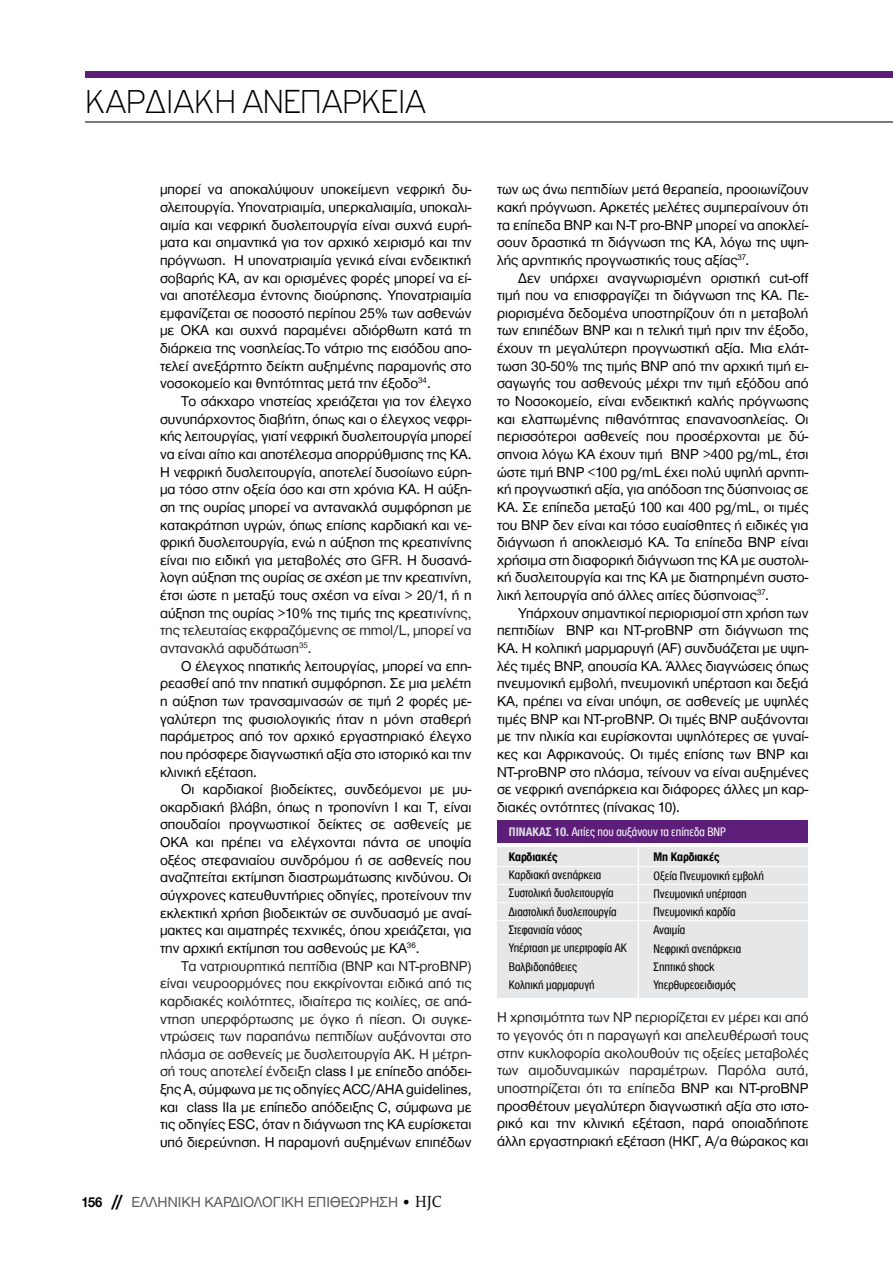
<style>
.page{position:relative;width:893px;height:1263px;background:#fff}
.page>*{position:absolute;margin:0;border:0;box-sizing:border-box;transform-origin:0 0}
.t1{font:100 35.25px "PF Highway Gothic";letter-spacing:-.01em;color:#000}
.t2{font:15px "Helvetica Neue Greek";color:#58595b}
.t3{font:14.7px/17.7px "Helvetica Neue Greek";color:#000;text-align:justify}
.t4{font:14.7px/17.7px "Helvetica Neue Greek";color:#231f20;text-align:justify}
.t5{font:condensed 12.75px/18.3px "Helvetica Neue Greek";color:#000}
.t6{font:condensed 12.75px/24.9px "Helvetica Neue Greek";color:#fff}
.t7{font:700 condensed 12.75px "Helvetica Neue Greek";color:#000}
.s1{color:#231f20}
.s2{color:#000}
.s3{font-weight:700;color:#000}
.s4{font-family:"Futura TGR";font-weight:700;font-size:16.5px;color:#000}
.s5{font-family:"PF Archive Pro";font-size:16.5px;color:#000}
.s6{font-weight:700;color:#dcdce3}
</style>
<div class="page">
<div style="left:497px;top:847px;width:310px;height:151px;background:#e6e7e8"></div>
<div style="left:497px;top:820px;width:311px;height:23px;background:#5d1e79"></div>
<hr style="left:497px;top:866px;width:311px;height:1px;background:#fff">
<hr style="left:497px;top:884px;width:311px;height:1px;background:#fff">
<hr style="left:497px;top:902px;width:311px;height:1px;background:#fff">
<hr style="left:497px;top:920px;width:311px;height:1px;background:#fff">
<hr style="left:637px;top:846px;width:2px;height:153px;background:#fff">
<div style="left:85px;top:72px;width:808px;height:6px;background:#5d1e79"></div>
<hr style="left:85px;top:121px;width:808px;height:1px;background:#000">
<h1 class="t1" style="left:85px;top:84px;width:342px">ΚΑΡΔΙΑΚΗ ΑΝΕΠΑΡΚΕΙΑ</h1>
<p class="t3" style="left:160px;top:181px;width:313px">μπορεί να αποκαλύψουν υποκείμενη νεφρική δυ&shy;σλειτουργία. Υπονατριαιμία, υπερκαλιαιμία, υποκαλι&shy;αιμία και νεφρική δυσλειτουργία είναι συχνά ευρή&shy;ματα και σημαντικά για τον αρχικό χειρισμό και την πρόγνωση. Η υπονατριαιμία γενικά είναι ενδεικτική σοβαρής ΚΑ, αν και ορισμένες φορές μπορεί να εί&shy;ναι αποτέλεσμα έντονης διούρησης. Υπονατριαιμία εμφανίζεται σε ποσοστό περίπου 25% των ασθενών με ΟΚΑ και συχνά παραμένει αδιόρθωτη κατά τη διάρκεια της νοσηλείας.Το νάτριο της εισόδου απο&shy;τελεί ανεξάρτητο δείκτη αυξημένης παραμονής στο νοσοκομείο και θνητότητας μετά την έξοδο<sup>34</sup>.</p>
<p class="t3" style="left:160px;top:392px;width:313px;text-indent:21px">Το σάκχαρο νηστείας χρειάζεται για τον έλεγχο συνυπάρχοντος διαβήτη, όπως και ο έλεγχος νεφρι&shy;κής λειτουργίας, γιατί νεφρική δυσλειτουργία μπορεί να είναι αίτιο και αποτέλεσμα απορρύθμισης της ΚΑ.<br>Η νεφρική δυσλειτουργία, αποτελεί δυσοίωνο εύρη&shy;μα τόσο στην οξεία όσο και στη χρόνια ΚΑ. Η αύξη&shy;ση της ουρίας μπορεί να αντανακλά συμφόρηση με κατακράτηση υγρών, όπως επίσης καρδιακή και νε&shy;φρική δυσλειτουργία, ενώ η αύξηση της κρεατινίνης είναι πιο ειδική για μεταβολές στο <span class="s1">GFR.</span> Η δυσανά&shy;λογη αύξηση της ουρίας σε σχέση με την κρεατινίνη, έτσι ώστε η μεταξύ τους σχέση να είναι &gt; 20/1, ή η αύξηση της ουρίας &gt;10% της τιμής της κρεατ<span class="s1">ινίνης, της τελευταίας εκφραζόμενης σε mmol/L, μπορεί να αντανακλά αφυδάτωση</span><sup>35</sup><span class="s1">.</span></p>
<p class="t3" style="left:160px;top:657px;width:313px;text-indent:21px">Ο έλεγχος ηπατικής λειτουργίας, μπορεί να επη&shy;ρεασθεί από την ηπατική συμφόρηση. Σε μια μελέτη η αύξηση των τρανσαμινασών σε τιμή 2 φορές με&shy;γαλύτερη της φυσιολογικής ήταν η μόνη σταθερή παράμετρος από τον αρχικό εργαστηριακό έλεγχο που πρόσφερε διαγνωστική αξία στο ιστορικό και την κλινική εξέταση.</p>
<p class="t3" style="left:160px;top:780px;width:313px;text-indent:21px">Οι καρδιακοί βιοδείκτες, συνδεόμενοι με μυ&shy;οκαρδιακή βλάβη, όπως η τροπονίνη I και T, είναι σπουδαίοι προγνωστικοί δείκτες σε ασθενείς με ΟΚΑ και πρέπει να ελέγχονται πάντα σε υποψία οξέος στεφανιαίου συνδρόμου ή σε ασθενείς που αναζητείται εκτίμηση διαστρωμάτωσης κινδύνου. Οι σύγχρονες κατευθυντήριες οδηγίες, προτείνουν την εκλεκτική χρήση βιοδεικτών σε συνδυασμό με αναί&shy;μακτες και αιματηρές τεχνικές, όπου χρειάζεται, για την αρχική εκτίμηση του ασθενούς με ΚΑ<sup>36</sup>.</p>
<p class="t4" style="left:160px;top:957px;width:313px;text-indent:21px">Τα νατριουρητικά πεπτίδια (BNP και NT-proBNP) είναι νευροορμόνες που εκκρίνονται ειδικά από τις καρδιακές κοιλότητες, ιδιαίτερα τις κοιλίες, σε απά&shy;ντηση υπερφόρτωσης με όγκο ή πίεση. Οι συγκε&shy;ντρώσεις των παραπάνω πεπτιδίων αυξάνονται στο πλάσμα σε ασθενείς με δυσλειτουργία ΑΚ. Η μέτρη&shy;σή τους αποτελεί ένδειξη <span class="s2">class I με επίπεδο απόδει&shy;ξης A, σύμφωνα με τις οδηγίες ACC/AHA guidelines, και class IIa με επίπεδο απόδειξης C, σύμφωνα με τις οδηγίες ESC, όταν η διάγνωση της ΚΑ ευρίσκεται υπό διερεύνηση. Η παραμονή αυξημένων επιπέδων</span></p>
<p class="t2" style="left:82px;top:1194px;width:361px"><span class="s3">156</span> <span class="s4">//</span> EΛΛΗΝΙΚΗ ΚΑΡΔΙΟΛΟΓΙΚΗ ΕΠΙΘΕΩΡΗΣΗ <span class="s2">•</span> <span class="s5">HJC</span></p>
<p class="t3" style="left:497px;top:181px;width:313px">των ως άνω πεπτιδίων μετά θεραπεία, προοιωνίζουν κακή πρόγνωση. Αρκετές μελέτες συμπεραίνουν ότι τα επίπεδα BNP και N-T pro-BNP μπορεί να αποκλεί&shy;σουν δραστικά τη διάγνωση της ΚΑ, λόγω της υψη&shy;λής αρνητικής προγνωστικής τους αξίας<sup>37</sup>.</p>
<p class="t3" style="left:497px;top:269px;width:313px;text-indent:21px">Δεν υπάρχει αναγνωρισμένη οριστική cut-off τιμή που να επισφραγίζει τη διάγνωση της ΚΑ. Πε&shy;ριορισμένα δεδομένα υποστηρίζουν ότι η μεταβολή των επιπέδων BNP και η τελική τιμή πριν την έξοδο, έχουν τη μεγαλύτερη προγνωστική αξία. Μια ελάτ&shy;τωση 30-50% της τιμής BNP από την αρχική τιμή ει&shy;σαγωγής του ασθενούς μέχρι την τιμή εξόδου από το Νοσοκομείο, είναι ενδεικτική καλής πρόγνωσης και ελαττωμένης πιθανότητας επανανοσηλείας. Οι περισσότεροι ασθενείς που προσέρχονται με δύ&shy;σπνοια λόγω ΚΑ έχουν τιμή BNP &gt;400 pg/mL, έτσι ώστε τιμή ΒΝΡ &lt;100 pg/mL έχει πολύ υψηλή αρνητι&shy;κή προγνωστική αξία, για απόδοση της δύσπνοιας σε ΚΑ. Σε επίπεδα μεταξύ 100 και 400 pg/mL, οι τιμές του BNP δεν είναι και τόσο ευαίσθητες ή ειδικές για διάγνωση ή αποκλεισμό ΚΑ. Τα επίπεδα BNP είναι χρήσιμα στη διαφορική διάγνωση της ΚΑ με συστολι&shy;κή δυσλειτουργία και της ΚΑ με διατηρημένη συστο&shy;λική λειτουργία από άλλες αιτίες δύσπνοιας<sup>37</sup>.</p>
<p class="t3" style="left:497px;top:604px;width:313px;text-indent:21px">Υπάρχουν σημαντικοί περιορισμοί στη χρήση των πεπτιδίων BNP και NT-proBNP στη διάγνωση της ΚΑ. Η κολπική μαρμαρυγή (AF) συνδυάζεται με υψη&shy;λές τιμές BNP, απουσία ΚΑ. Άλλες διαγνώσεις όπως πνευμονική εμβολή, πνευμονική υπέρταση και δεξιά ΚΑ, πρέπει να είναι υπόψη, σε ασθενείς με υψηλές τιμές BNP και NT-proBNP. Οι τιμές ΒNP αυξάνονται με την ηλικία και ευρίσκονται υψηλότερες σε γυναί&shy;κες και Αφρικανούς. Οι τιμές επίσης των BNP και NT-proBNP στο πλάσμα, τείνουν να είναι αυξημένες σε νεφρική ανεπάρκεια και διάφορες άλλες μη καρ&shy;διακές οντότητες (πίνακας 10).</p>
<p class="t7" style="left:509px;top:850px;width:50px">Καρδιακές</p>
<p class="t5" style="left:509px;top:866px;width:119px">Καρδιακή ανεπάρκεια<br>Συστολική δυσλειτουργία<br>Διαστολική δυσλειτουργία<br>Στεφανιαία νόσος<br>Υπέρταση με υπερτροφία ΑΚ<br>Βαλβιδοπάθειες<br>Κολπική μαρμαρυγή</p>
<p class="t6" style="left:653px;top:820px;width:74px;text-indent:-145px"><span class="s6">Πίνακας 10.</span> Αιτίες που αυξάνουν τα επίπεδα BNP<br><span class="s3">Μη Καρδιακές</span></p>
<p class="t5" style="left:653px;top:866px;width:112px">Οξεία Πνευμονική εμβολή<br>Πνευμονική υπέρταση<br>Πνευμονική καρδία<br>Αναιμία<br>Νεφρική ανεπάρκεια<br>Σηπτικό shock<br>Υπερθυρεοειδισμός</p>
<p class="t4" style="left:497px;top:1008px;width:313px">Η χρησιμότητα των NP περιορίζεται εν μέρει και από το γεγονός ότι η παραγωγή και απελευθέρωσή τους στην κυκλοφορία ακολουθούν τις οξείες μεταβολές των αιμοδυναμικών παραμέτρων. Παρόλα αυτά, υποστηρίζεται ότι τα επίπεδα <span class="s2">BNP και NT-proBNP προσθέτουν μεγαλύτερη διαγνωστική αξία στο ιστο&shy;ρικό και την κλινική εξέταση, παρά οποιαδήποτε άλλη εργαστηριακή εξέταση (ΗΚΓ, Α/α θώρακος και</span></p>
</div>
